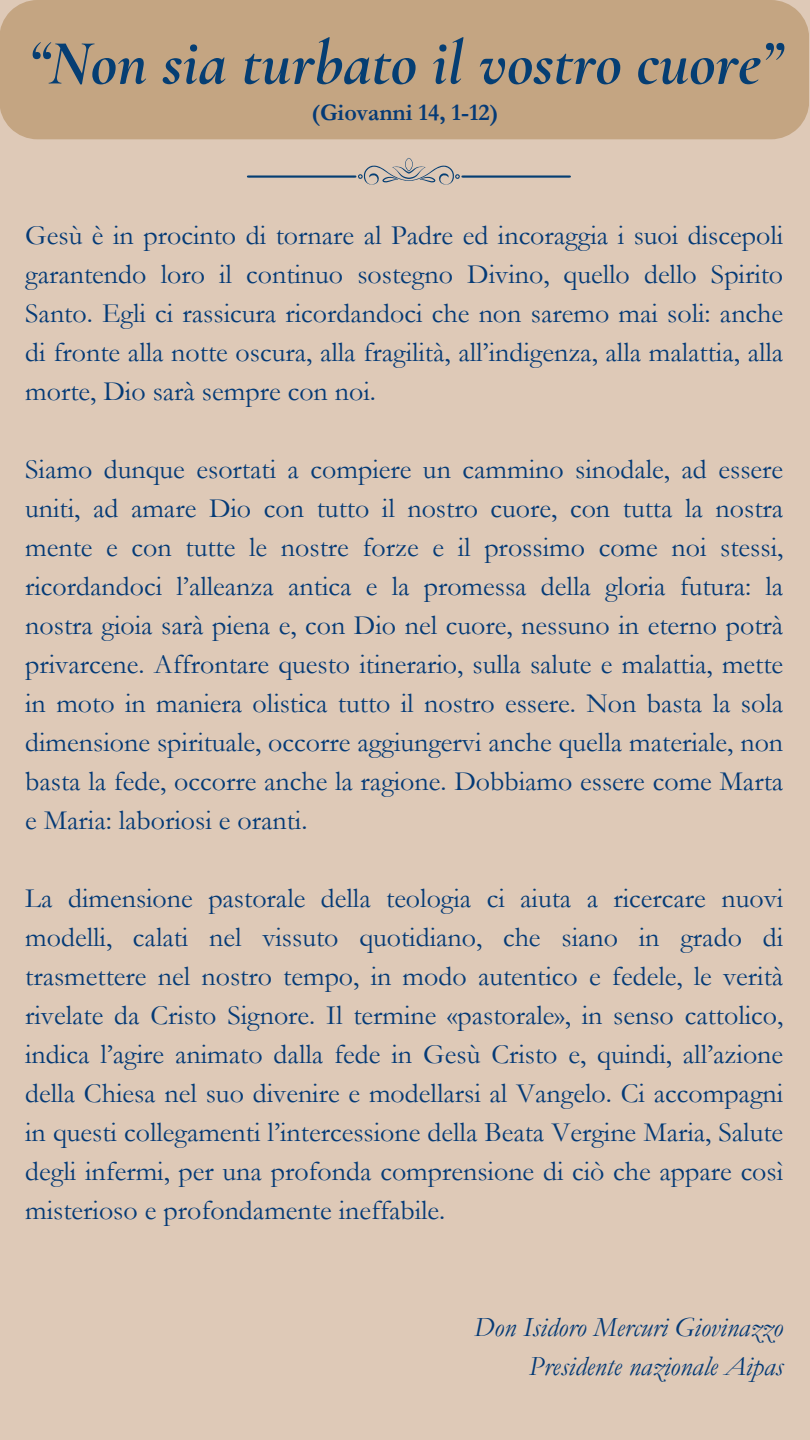
<style>
.page{position:relative;width:810px;height:1440px;background:#dec9b7}
.page>*{position:absolute;margin:0;border:0;box-sizing:border-box;transform-origin:0 0}
.t1{font:italic 700 64px "Cormorant Garamond";color:#053e73}
.t2{font:28px/39px "Garamond";color:#043a76;text-align:justify}
.t3{font:italic 28px "Garamond";color:#043a76}
.t4{font:700 24px "Garamond";color:#043a76}
</style>
<div class="page">
<div style="left:0;top:0;width:809px;height:139px;background:#c4a582"></div>
<svg style="left:247px;top:158px;width:324px;height:27px"></svg>
<p class="t1" style="left:29px;top:24px;width:754px">“Non sia turbato il vostro cuore”</p>
<p class="t4" style="left:312px;top:99px;width:188px">(Giovanni 14, 1-12)</p>
<p class="t2" style="left:25px;top:216px;width:759px">Gesù è in procinto di tornare al Padre ed incoraggia i suoi discepoli garantendo loro il continuo sostegno Divino, quello dello Spirito Santo. Egli ci rassicura ricordandoci che non saremo mai soli: anche di fronte alla notte oscura, alla fragilità, all’indigenza, alla malattia, alla morte, Dio sarà sempre con noi.</p>
<p class="t2" style="left:25px;top:450px;width:759px">Siamo dunque esortati a compiere un cammino sinodale, ad essere uniti, ad amare Dio con tutto il nostro cuore, con tutta la nostra mente e con tutte le nostre forze e il prossimo come noi stessi, ricordandoci l’alleanza antica e la promessa della gloria futura: la nostra gioia sarà piena e, con Dio nel cuore, nessuno in eterno potrà privarcene. Affrontare questo itinerario, sulla salute e malattia, mette in moto in maniera olistica tutto il nostro essere. Non basta la sola dimensione spirituale, occorre aggiungervi anche quella materiale, non basta la fede, occorre anche la ragione. Dobbiamo essere come Marta e Maria: laboriosi e oranti.</p>
<p class="t2" style="left:25px;top:879px;width:759px">La dimensione pastorale della teologia ci aiuta a ricercare nuovi modelli, calati nel vissuto quotidiano, che siano in grado di trasmettere nel nostro tempo, in modo autentico e fedele, le verità rivelate da Cristo Signore. Il termine «pastorale», in senso cattolico, indica l’agire animato dalla fede in Gesù Cristo e, quindi, all’azione della Chiesa nel suo divenire e modellarsi al Vangelo. Ci accompagni in questi collegamenti l’intercessione della Beata Vergine Maria, Salute degli infermi, per una profonda comprensione di ciò che appare così misterioso e profondamente ineffabile.</p>
<p class="t3" style="left:474px;top:1312px;width:311px">Don Isidoro Mercuri Giovinazzo</p>
<p class="t3" style="left:529px;top:1351px;width:256px">Presidente nazionale Aipas</p>
</div>
